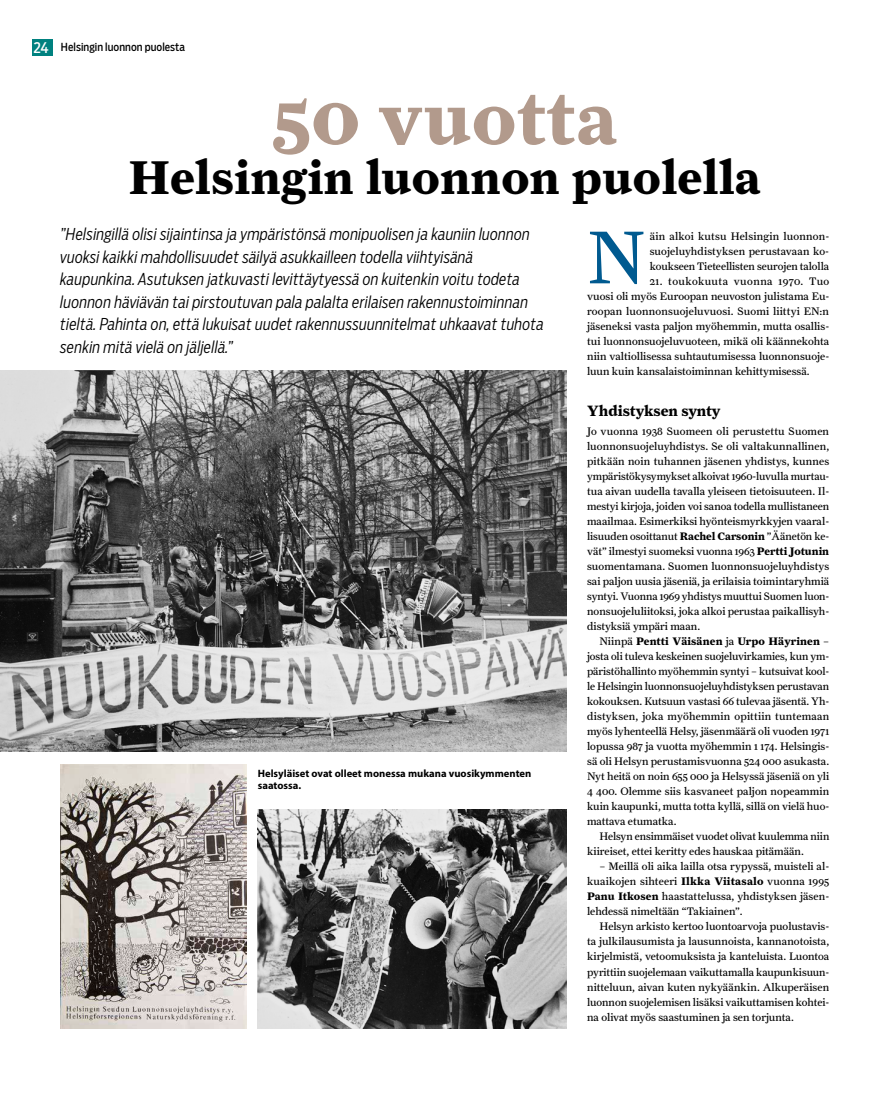
<style>
.page{position:relative;width:886px;height:1099px;background:#fff}
.page>*{position:absolute;margin:0;border:0;box-sizing:border-box;transform-origin:0 0}
.t1{font:700 75px "Farnham Text";letter-spacing:.005em;color:#b29a8c}
.t2{font:75px "Farnham Text";color:#005a90}
.t3{font:700 47.5px "Farnham Text";letter-spacing:.005em;color:#000}
.t4{font:italic 300 16.25px/22.5px "Salvo Sans Cond";letter-spacing:.005em;color:#000}
.t5{font:700 15px "Farnham Text";letter-spacing:-.005em;color:#000}
.t6{font:11px/15px "Farnham Text";color:#000;text-align:justify}
.t7{font:11px "Salvo Sans Cond";letter-spacing:.005em;color:#000}
.t8{font:700 10.62px/12.5px "Myriad Pro";color:#000}
.s1{font-size:15px;color:#fff}
.s2{font-weight:700}
</style>
<div class="page">
<img style="left:0;top:370px;width:567px;height:382px">
<img style="left:258px;top:809px;width:309px;height:219px">
<img style="left:60px;top:764px;width:186px;height:264px">
<div style="left:32px;top:40px;width:21px;height:16px;background:#00817f"></div>
<p class="t7" style="left:33px;top:40px;width:153px"><span class="s1">24</span> Helsingin luonnon puolesta</p>
<h1 class="t1" style="left:272px;top:72px;width:347px">50 vuotta</h1>
<h2 class="t3" style="left:128px;top:149px;width:634px">Helsingin luonnon puolella</h2>
<p class="t6" style="left:650px;top:229px;width:181px;text-align:left">äin alkoi kutsu Helsingin luonnon&shy;suojeluyhdistyksen perustavaan ko&shy;koukseen Tieteellisten seurojen talolla</p>
<p class="t6" style="left:587px;top:274px;width:244px;text-indent:63px">21. toukokuuta vuonna 1970. Tuo vuosi oli myös Euroopan neuvoston julistama Eu&shy;roopan luonnonsuojeluvuosi. Suomi liittyi EN:n jäseneksi vasta paljon myöhemmin, mutta osallis&shy;tui luonnonsuojeluvuoteen, mikä oli käännekohta niin valtiollisessa suhtautumisessa luonnonsuoje&shy;luun kuin kansalaistoiminnan kehittymisessä.</p>
<h3 class="t5" style="left:587px;top:402px;width:135px">Yhdistyksen synty</h3>
<p class="t6" style="left:587px;top:424px;width:244px">Jo vuonna 1938 Suomeen oli perustettu Suomen luonnonsuojeluyhdistys. Se oli valtakunnallinen, pitkään noin tuhannen jäsenen yhdistys, kunnes ympäristökysymykset alkoivat 1960-luvulla murtau&shy;tua aivan uudella tavalla yleiseen tietoisuuteen. Il&shy;mestyi kirjoja, joiden voi sanoa todella mullistaneen maailmaa. Esimerkiksi hyönteismyrkkyjen vaaral&shy;lisuuden osoittanut <span class="s2">Rachel Carsonin</span> ”Äänetön ke&shy;vät” ilmestyi suomeksi vuonna 1963 <span class="s2">Pertti Jotunin </span>suomentamana. Suomen luonnonsuojeluyhdistys sai paljon uusia jäseniä, ja erilaisia toimintaryhmiä syntyi. Vuonna 1969 yhdistys muuttui Suomen luon&shy;nonsuojeluliitoksi, joka alkoi perustaa paikallisyh&shy;distyksiä ympäri maan.</p>
<p class="t6" style="left:587px;top:634px;width:244px;text-indent:12px">Niinpä <span class="s2">Pentti Väisänen</span> ja <span class="s2">Urpo Häyrinen</span> – josta oli tuleva keskeinen suojeluvirkamies, kun ym&shy;päristöhallinto myöhemmin syntyi – kutsuivat kool&shy;le Helsingin luonnonsuojeluyhdistyksen perustavan kokouksen. Kutsuun vastasi 66 tulevaa jäsentä. Yh&shy;distyksen, joka myöhemmin opittiin tuntemaan myös lyhenteellä Helsy, jäsenmäärä oli vuoden 1971 lopussa 987 ja vuotta myöhemmin 1 174. Helsingis&shy;sä oli Helsyn perustamisvuonna 524 000 asukasta.<br>Nyt heitä on noin 655 000 ja Helsyssä jäseniä on yli 4 400. Olemme siis kasvaneet paljon nopeammin kuin kaupunki, mutta totta kyllä, sillä on vielä huo&shy;mattava etumatka.</p>
<p class="t6" style="left:587px;top:829px;width:244px;text-indent:12px">Helsyn ensimmäiset vuodet olivat kuulemma niin kiireiset, ettei keritty edes hauskaa pitämään.</p>
<p class="t6" style="left:587px;top:859px;width:244px;text-indent:12px">– Meillä oli aika lailla otsa rypyssä, muisteli al&shy;kuaikojen sihteeri <span class="s2">Ilkka Viitasalo</span> vuonna 1995<br><span class="s2">Panu Itkosen</span> haastattelussa, yhdistyksen jäsen&shy;lehdessä nimeltään “Takiainen”.</p>
<p class="t6" style="left:587px;top:919px;width:244px;text-indent:12px">Helsyn arkisto kertoo luontoarvoja puolustavis&shy;ta julkilausumista ja lausunnoista, kannanotoista, kirjelmistä, vetoomuksista ja kanteluista. Luontoa pyrittiin suojelemaan vaikuttamalla kaupunkisuun&shy;nitteluun, aivan kuten nykyäänkin. Alkuperäisen luonnon suojelemisen lisäksi vaikuttamisen kohtei&shy;na olivat myös saastuminen ja sen torjunta.</p>
<p class="t4" style="left:60px;top:223px;width:485px">”Helsingillä olisi sijaintinsa ja ympäristönsä monipuolisen ja kauniin luonnon vuoksi kaikki mahdollisuudet säilyä asukkailleen todella viihtyisänä kaupunkina. Asutuksen jatkuvasti levittäytyessä on kuitenkin voitu todeta luonnon häviävän tai pirstoutuvan pala palalta erilaisen rakennustoiminnan tieltä. Pahinta on, että lukuisat uudet rakennussuunnitelmat uhkaavat tuhota senkin mitä vielä on jäljellä.”</p>
<h1 class="t2" style="left:587px;top:213px;width:60px">N</h1>
<p class="t8" style="left:258px;top:766px;width:275px">Helsyläiset ovat olleet monessa mukana vuosikymmenten saatossa.</p>
</div>
